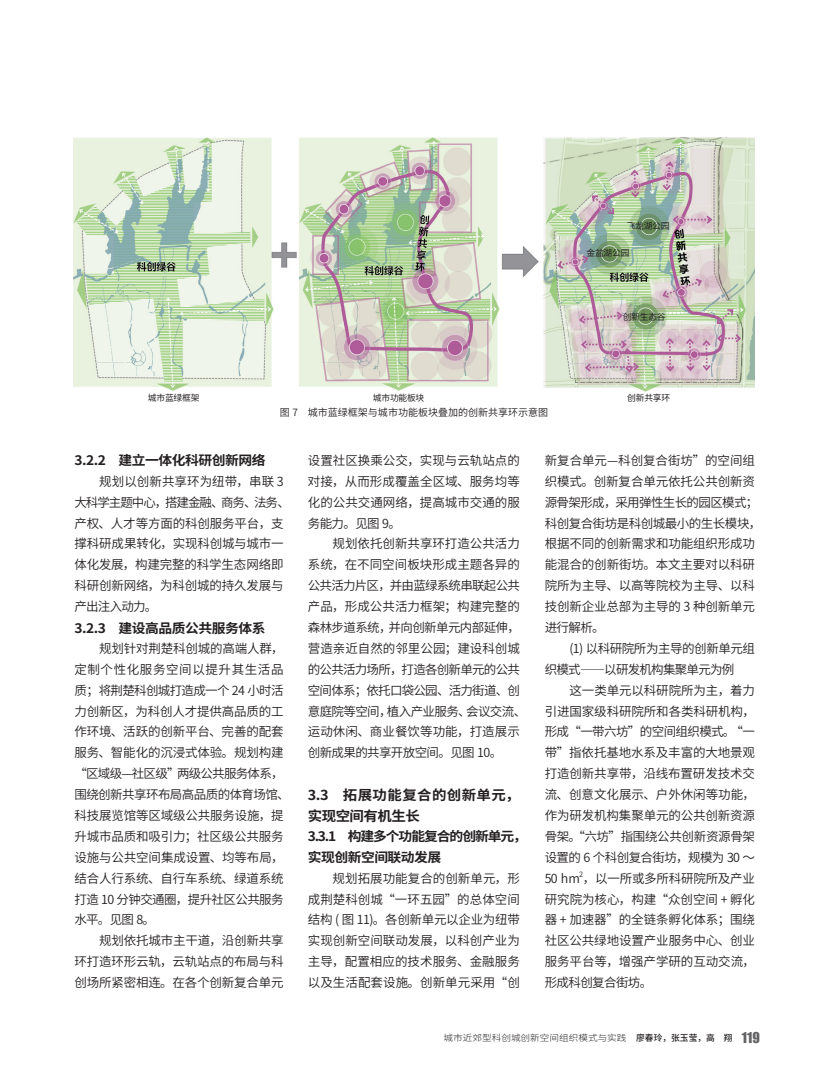
<style>
.page{position:relative;width:826px;height:1085px;background:#fff}
.page>*{position:absolute;margin:0;border:0;box-sizing:border-box;transform-origin:0 0}
.二级标题{font:700 13.75px/20.9px "Source Han Sans CN";letter-spacing:.03em;color:#231f20;scale:1.05 1}
.三级标题{font:700 13.12px "Source Han Sans CN";letter-spacing:-.035em;color:#231f20;scale:1.05 1}
.三级标题-2{font:700 13.12px/20.9px "Source Han Sans CN";letter-spacing:-.075em;color:#231f20;scale:1.05 1}
.正文{font:12.5px/20.9px "Source Han Sans CN";letter-spacing:-.015em;color:#231f20;text-align:justify}
.正文-2{font:12.5px/20.9px "Source Han Sans CN";letter-spacing:-.05em;color:#231f20}
.正文-3{font:12.5px/20.9px "Source Han Sans CN";letter-spacing:-.035em;color:#231f20}
.图说{font:10px "Source Han Sans CN";color:#231f20}
.t1{font:300 8.75px "Source Han Sans CN";color:#231f20;scale:1.1 1}
.框图文字{font:8.75px "Source Han Sans CN";letter-spacing:-.025em;color:#231f20}
.正文-4{font:7.25px "Source Han Sans CN";color:#231f20}
.s1{font-weight:500}
.s2{font-family:"Impact";font-weight:400;font-size:13.75px;color:#636366}
</style>
<div class="page">
<img style="left:73px;top:138px;width:681px;height:253px">
<p class="框图文字" style="left:626px;top:221px;width:44px">飞龙湖公园</p>
<p class="框图文字" style="left:586px;top:248px;width:44px">金盆湖公园</p>
<p class="框图文字" style="left:622px;top:312px;width:44px">创新生态谷</p>
<p class="框图文字" style="left:148px;top:393px;width:53px">城市蓝绿框架</p>
<p class="框图文字" style="left:373px;top:393px;width:53px">城市功能板块</p>
<p class="框图文字" style="left:627px;top:393px;width:44px">创新共享环</p>
<p class="图说" style="left:280px;top:407px;width:269px">图 7　城市蓝绿框架与城市功能板块叠加的创新共享环示意图</p>
<p class="正文" style="left:308px;top:450px;width:214px">设置社区换乘公交，实现与云轨站点的对接，从而形成覆盖全区域、服务均等化的公共交通网络，提高城市交通的服务能力。见图 9。</p>
<p class="正文-2" style="left:308px;top:533px;width:220px;text-indent:25px">规划依托创新共享环打造公共活力系统，在不同空间板块形成主题各异的公共活力片区，并由蓝绿系统串联起公共产品，形成公共活力框架；构建完整的森林步道系统，并向创新单元内部延伸，营造亲近自然的邻里公园；建设科创城的公共活力场所，打造各创新单元的公共空间体系；依托口袋公园、活力街道、创意庭院等空间，植入产业服务、会议交流、运动休闲、商业餐饮等功能，打造展示创新成果的共享开放空间。见图 10。</p>
<p class="二级标题" style="left:308px;top:784px;width:203px">3.3　拓展功能复合的创新单元，实现空间有机生长</p>
<p class="三级标题-2" style="left:308px;top:826px;width:210px">3.3.1　构建多个功能复合的创新单元，实现创新空间联动发展</p>
<p class="正文" style="left:308px;top:867px;width:214px;text-indent:25px">规划拓展功能复合的创新单元，形成荆楚科创城“一环五园”的总体空间结构 ( 图 11)。各创新单元以企业为纽带实现创新空间联动发展，以科创产业为主导，配置相应的技术服务、金融服务以及生活配套设施。创新单元采用“创</p>
<p class="三级标题" style="left:74px;top:453px;width:183px">3.2.2　建立一体化科研创新网络</p>
<p class="正文" style="left:74px;top:471px;width:217px;text-align:left;text-indent:25px">规划以创新共享环为纽带，串联 3大科学主题中心，搭建金融、商务、法务、产权、人才等方面的科创服务平台，支撑科研成果转化，实现科创城与城市一体化发展，构建完整的科学生态网络即科研创新网络，为科创城的持久发展与产出注入动力。</p>
<p class="三级标题" style="left:74px;top:620px;width:183px">3.2.3　建设高品质公共服务体系</p>
<p class="正文" style="left:74px;top:638px;width:217px;text-align:left;text-indent:25px">规划针对荆楚科创城的高端人群，定制个性化服务空间以提升其生活品质；将荆楚科创城打造成一个 24 小时活力创新区，为科创人才提供高品质的工作环境、活跃的创新平台、完善的配套服务、智能化的沉浸式体验。规划构建“区域级—社区级”两级公共服务体系，围绕创新共享环布局高品质的体育场馆、科技展览馆等区域级公共服务设施，提升城市品质和吸引力；社区级公共服务设施与公共空间集成设置、均等布局，结合人行系统、自行车系统、绿道系统打造 10 分钟交通圈，提升社区公共服务水平。见图 8。</p>
<p class="正文" style="left:74px;top:930px;width:211px;text-indent:25px">规划依托城市主干道，沿创新共享环打造环形云轨，云轨站点的布局与科创场所紧密相连。在各个创新复合单元</p>
<p class="正文" style="left:544px;top:450px;width:218px;text-align:left">新复合单元—科创复合街坊”的空间组织模式。创新复合单元依托公共创新资源骨架形成，采用弹性生长的园区模式；科创复合街坊是科创城最小的生长模块，根据不同的创新需求和功能组织形成功能混合的创新街坊。本文主要对以科研院所为主导、以高等院校为主导、以科技创新企业总部为主导的 3 种创新单元进行解析。</p>
<p class="正文-3" style="left:544px;top:638px;width:212px;text-indent:25px">(1) 以科研院所为主导的创新单元组织模式——以研发机构集聚单元为例</p>
<p class="正文" style="left:544px;top:679px;width:212px;text-indent:25px">这一类单元以科研院所为主，着力引进国家级科研院所和各类科研机构，形成“一带六坊”的空间组织模式。“一带”指依托基地水系及丰富的大地景观打造创新共享带，沿线布置研发技术交流、创意文化展示、户外休闲等功能，作为研发机构集聚单元的公共创新资源骨架。“六坊”指围绕公共创新资源骨架设置的 6 个科创复合街坊，规模为 30 ～50 hm ，以一所或多所科研院所及产业</p>
<p class="正文-4" style="left:579px;top:869px;width:6px">2</p>
<p class="正文" style="left:544px;top:888px;width:212px">研究院为核心，构建“众创空间 + 孵化器 + 加速器”的全链条孵化体系；围绕社区公共绿地设置产业服务中心、创业服务平台等，增强产学研的互动交流，形成科创复合街坊。</p>
<p class="t1" style="left:443px;top:1032px;width:289px">城市近郊型科创城创新空间组织模式与实践　<span class="s1">廖春玲，张玉莹，高　翔</span> <span class="s2">119</span></p>
</div>
